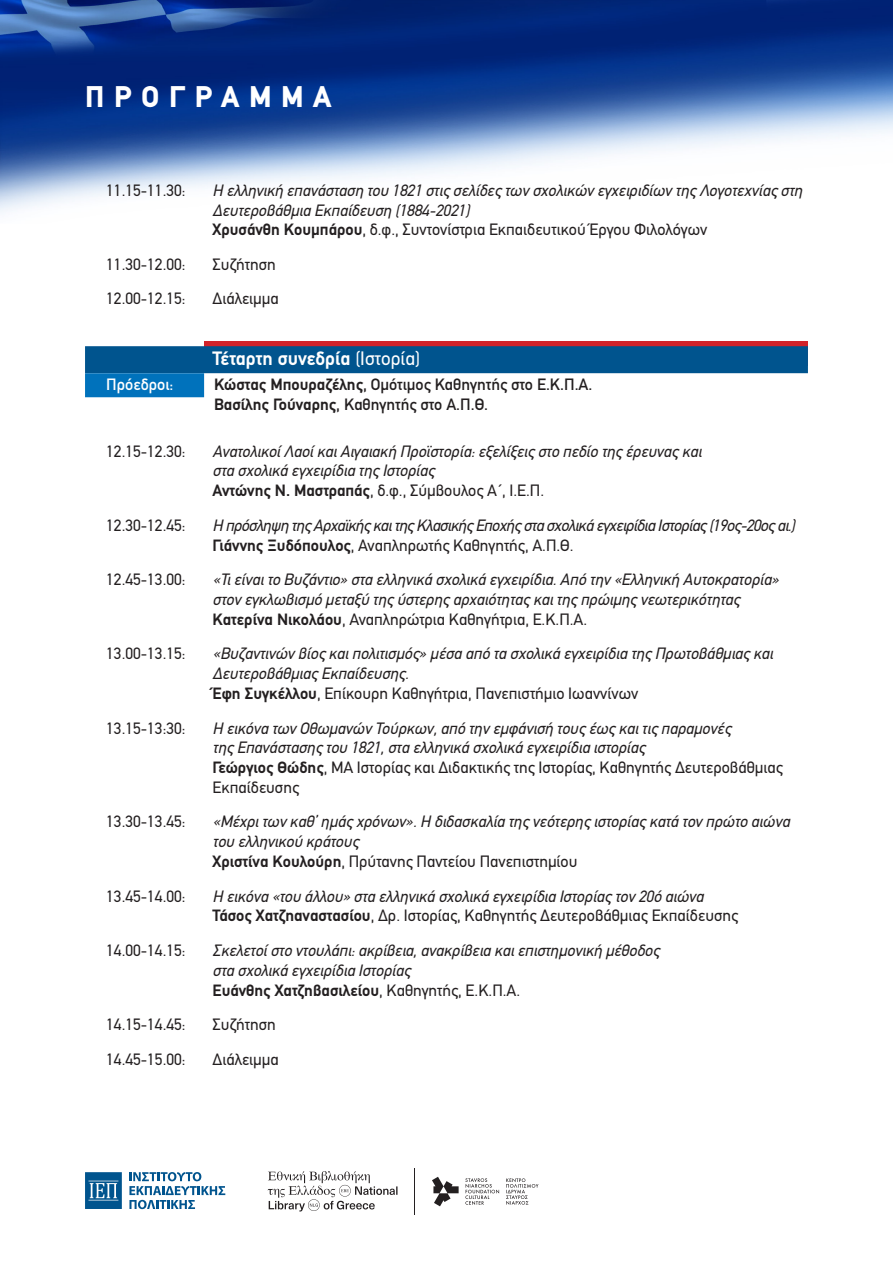
<style>
.page{position:relative;width:893px;height:1263px;background:#fff}
.page>*{position:absolute;margin:0;border:0;box-sizing:border-box;transform-origin:0 0}
.t1{font:900 30px "PF Din Text";letter-spacing:.325em;color:#fff}
.συνεδρία{font:700 19.5px "PF Din Text";color:#fff}
.text{font:italic 16.5px/19.8px "PF Din Text";color:#231f20}
.text-2{font:16.5px "PF Din Text";color:#231f20}
.text-3{font:italic 16.5px/19.8px "PF Din Text";letter-spacing:-.03em;color:#231f20}
.πρόεδρος{font:500 16.5px/19.8px "PF Din Text";color:#231f20}
.πρόεδρος-2{font:500 16.5px "PF Din Text";color:#fff}
.s1{font-weight:700;font-style:normal}
.s2{font-style:normal}
.s3{font-weight:400}
.s4{font-weight:700}
</style>
<div class="page">
<img style="left:0;top:0;width:893px;height:213px">
<svg style="left:432px;top:1177px;width:106px;height:29px"></svg>
<hr style="left:415px;top:1168px;width:1px;height:47px;background:#231f20">
<svg style="left:268px;top:1171px;width:129px;height:40px"></svg>
<svg style="left:85px;top:1172px;width:37px;height:37px"></svg>
<svg style="left:129px;top:1172px;width:96px;height:37px"></svg>
<div style="left:204px;top:341px;width:604px;height:24px;background:#d1232a"></div>
<div style="left:85px;top:346px;width:723px;height:27px;background:#00548e"></div>
<div style="left:85px;top:373px;width:119px;height:24px;background:#0072bc"></div>
<h1 class="t1" style="left:85px;top:79px;width:248px">ΠΡΟΓΡΑΜΜΑ</h1>
<p class="text-2" style="left:106px;top:180px;width:81px">11.15-11.30:</p>
<p class="text" style="left:213px;top:180px;width:591px">Η ελληνική επανάσταση του 1821 στις σελίδες των σχολικών εγχειριδίων της Λογοτεχνίας στη<br>Δευτεροβάθμια Εκπαίδευση (1884-2021)<br><span class="s1">Χρυσάνθη Κουμπάρου</span><span class="s2">, δ.φ., Συντονίστρια Εκπαιδευτικού Έργου Φιλολόγων</span></p>
<p class="text-2" style="left:106px;top:255px;width:81px">11.30-12.00:</p>
<p class="text-2" style="left:213px;top:255px;width:65px">Συζήτηση</p>
<p class="text-2" style="left:106px;top:289px;width:81px">12.00-12.15:</p>
<p class="text-2" style="left:213px;top:289px;width:68px">Διάλειμμα</p>
<p class="συνεδρία" style="left:213px;top:347px;width:209px">Τέταρτη συνεδρία <span class="s3">(Ιστορία)</span></p>
<p class="πρόεδρος-2" style="left:106px;top:375px;width:69px">Πρόεδροι:</p>
<p class="πρόεδρος" style="left:214px;top:375px;width:380px"><span class="s4">Κώστας Μπουραζέλης</span>, Ομότιμος Καθηγητής στο Ε.Κ.Π.Α.<br><span class="s4">Βασίλης Γούναρης</span>, Καθηγητής στο Α.Π.Θ.</p>
<p class="text-2" style="left:106px;top:441px;width:81px">12.15-12.30:</p>
<p class="text" style="left:213px;top:441px;width:490px">Ανατολικοί Λαοί και Αιγαιακή Προϊστορία: εξελίξεις στο πεδίο της έρευνας και στα σχολικά εγχειρίδια της Ιστορίας<br><span class="s1">Αντώνης Ν. Μαστραπάς</span><span class="s2">, δ.φ., Σύμβουλος Α΄, Ι.Ε.Π.</span></p>
<p class="text-2" style="left:106px;top:516px;width:81px">12.30-12.45:</p>
<p class="text-3" style="left:213px;top:515px;width:584px">Η πρόσληψη της Αρχαϊκής και της Κλασικής Εποχής στα σχολικά εγχειρίδια Ιστορίας (19ος-20ος αι.)<br><span class="s1">Γιάννης Ξυδόπουλος</span><span class="s2">, Αναπληρωτής Καθηγητής, Α.Π.Θ.</span></p>
<p class="text-2" style="left:106px;top:570px;width:81px">12.45-13.00:</p>
<p class="text" style="left:213px;top:570px;width:568px">«Τι είναι το Βυζάντιο» στα ελληνικά σχολικά εγχειρίδια. Από την «Ελληνική Αυτοκρατορία» στον εγκλωβισμό μεταξύ της ύστερης αρχαιότητας και της πρώιμης νεωτερικότητας<br><span class="s1">Κατερίνα Νικολάου</span><span class="s2">, Αναπληρώτρια Καθηγήτρια, Ε.Κ.Π.Α.</span></p>
<p class="text-2" style="left:106px;top:644px;width:81px">13.00-13.15:</p>
<p class="text" style="left:213px;top:644px;width:562px">«Βυζαντινών βίος και πολιτισμός» μέσα από τα σχολικά εγχειρίδια της Πρωτοβάθμιας και<br>Δευτεροβάθμιας Εκπαίδευσης.<br><span class="s1">Έφη Συγκέλλου</span><span class="s2">, Επίκουρη Καθηγήτρια, Πανεπιστήμιο Ιωαννίνων</span></p>
<p class="text-2" style="left:106px;top:718px;width:81px">13.15-13:30:</p>
<p class="text" style="left:213px;top:718px;width:572px">Η εικόνα των Οθωμανών Τούρκων, από την εμφάνισή τους έως και τις παραμονές<br>της Επανάστασης του 1821, στα ελληνικά σχολικά εγχειρίδια ιστορίας<br><span class="s1">Γεώργιος Θώδης</span><span class="s2">, ΜΑ Ιστορίας και Διδακτικής της Ιστορίας, Καθηγητής Δευτεροβάθμιας Εκπαίδευσης</span></p>
<p class="text-2" style="left:106px;top:812px;width:81px">13.30-13.45:</p>
<p class="text" style="left:213px;top:812px;width:579px">«Μέχρι των καθ’ ημάς χρόνων». Η διδασκαλία της νεότερης ιστορίας κατά τον πρώτο αιώνα του ελληνικού κράτους<br><span class="s1">Χριστίνα Κουλούρη</span><span class="s2">, Πρύτανης Παντείου Πανεπιστημίου</span></p>
<p class="text-2" style="left:106px;top:886px;width:81px">13.45-14.00:</p>
<p class="text" style="left:213px;top:886px;width:527px">Η εικόνα «του άλλου» στα ελληνικά σχολικά εγχειρίδια Ιστορίας τον 20ό αιώνα<br><span class="s1">Τάσος Χατζηαναστασίου</span><span class="s2">, Δρ. Ιστορίας, Καθηγητής Δευτεροβάθμιας Εκπαίδευσης</span></p>
<p class="text-2" style="left:106px;top:941px;width:81px">14.00-14.15:</p>
<p class="text" style="left:213px;top:940px;width:448px">Σκελετοί στο ντουλάπι: ακρίβεια, ανακρίβεια και επιστημονική μέθοδος στα σχολικά εγχειρίδια Ιστορίας<br><span class="s1">Ευάνθης Χατζηβασιλείου</span><span class="s2">, Καθηγητής, Ε.Κ.Π.Α.</span></p>
<p class="text-2" style="left:106px;top:1015px;width:81px">14.15-14.45:</p>
<p class="text-2" style="left:213px;top:1015px;width:65px">Συζήτηση</p>
<p class="text-2" style="left:106px;top:1049px;width:81px">14.45-15.00:</p>
<p class="text-2" style="left:213px;top:1049px;width:68px">Διάλειμμα</p>
</div>
